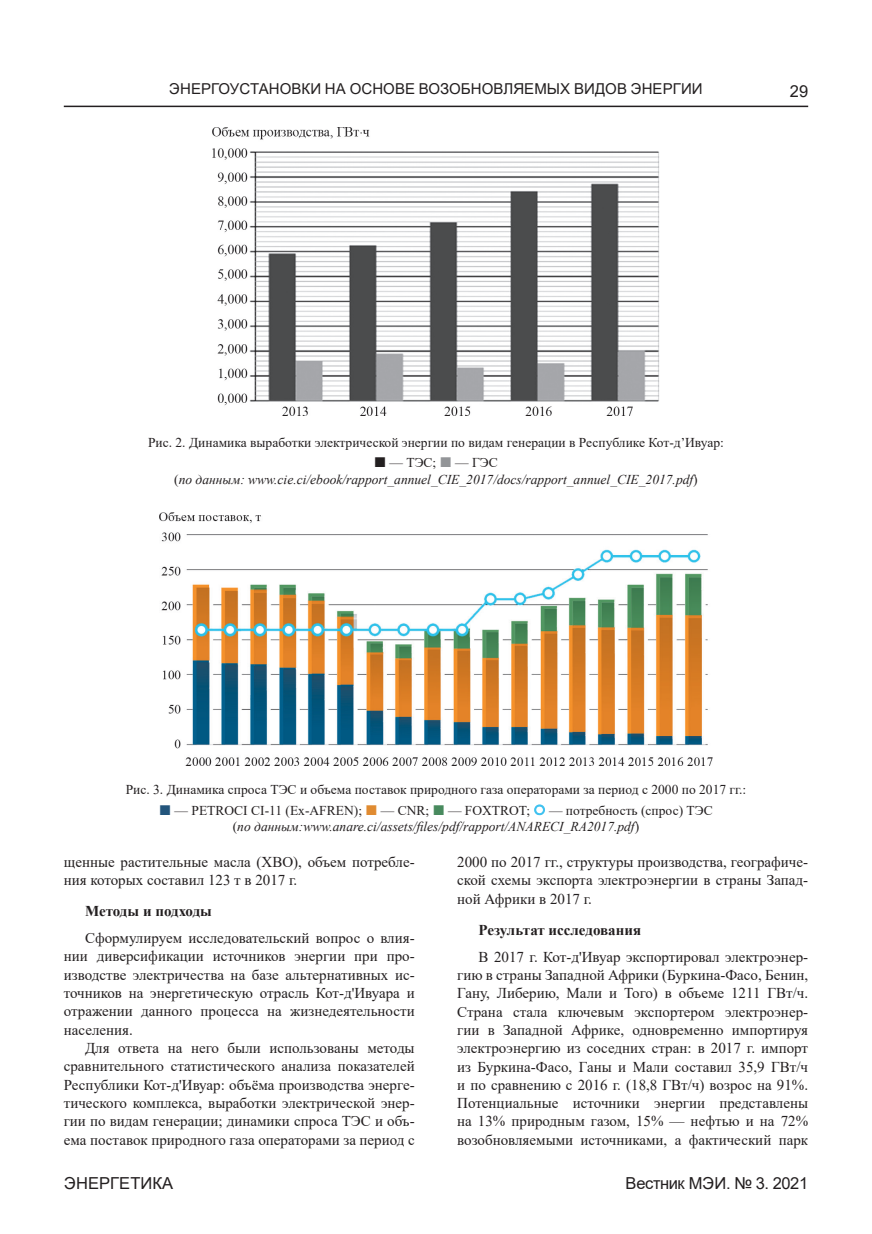
<style>
.page{position:relative;width:872px;height:1234px;background:#fff}
.page>*{position:absolute;margin:0;border:0;box-sizing:border-box;transform-origin:0 0}
.t1{font:16.5px "Arial";letter-spacing:-.03em;color:#231f20}
.t2{font:16.5px "Arial";letter-spacing:.005em;color:#231f20}
.t3{font:15px/18.3px "Times New Roman";color:#231f20;text-align:justify}
.t4{font:15px "Arial";letter-spacing:.005em;color:#231f20}
.t5{font:700 15px "Times New Roman";color:#231f20}
.t6{font:13.5px "Times New Roman";color:#231f20}
.t7{font:italic 13.5px/16.2px "Times New Roman";color:#231f20}
.s1{font-style:normal}
.s2{color:#41c2f0}
</style>
<div class="page">
<hr style="left:64px;top:106px;width:744px;height:1px;background:#231f20">
<img style="left:212px;top:128px;width:448px;height:288px">
<img style="left:159px;top:512px;width:553px;height:253px">
<svg style="left:534px;top:804px;width:11px;height:10px"></svg>
<p class="t4" style="left:169px;top:78px;width:535px">ЭНЕРГОУСТАНОВКИ НА ОСНОВЕ ВОЗОБНОВЛЯЕМЫХ ВИДОВ ЭНЕРГИИ</p>
<p class="t2" style="left:790px;top:80px;width:20px">29</p>
<p class="t6" style="left:148px;top:432px;width:577px">Рис. 2. Динамика выработки электрической энергии по видам генерации в Республике Кот-д’Ивуар:</p>
<p class="t6" style="left:389px;top:453px;width:48px">— ТЭС;</p>
<p class="t7" style="left:174px;top:454px;width:525px;text-indent:281px"><span class="s1">— ГЭС<br>(</span>по данным: www.cie.ci/ebook/rapport_annuel_CIE_2017/docs/rapport_annuel_CIE_2017.pdf<span class="s1">)</span></p>
<p class="t6" style="left:126px;top:780px;width:622px">Рис. 3. Динамика спроса ТЭС и объема поставок природного газа операторами за период с 2000 по 2017 гг.:</p>
<p class="t6" style="left:175px;top:800px;width:189px">— PETROCI CI-11 (Ex-AFREN);</p>
<p class="t6" style="left:381px;top:800px;width:50px">— CNR;</p>
<p class="t7" style="left:233px;top:801px;width:481px;text-indent:215px"><span class="s1">— FOXTROT;</span> <span class="s2">○</span> <span class="s1">— потребность (спрос) ТЭС (</span>по данным:www.anare.ci/assets/files/pdf/rapport/ANARECI_RA2017.pdf<span class="s1">)</span></p>
<p class="t3" style="left:64px;top:852px;width:352px">щенные растительные масла (ХВО), объем потребле&shy;ния которых составил 123 т в 2017 г.</p>
<p class="t5" style="left:85px;top:900px;width:128px">Методы и подходы</p>
<p class="t3" style="left:64px;top:928px;width:352px;text-indent:21px">Сформулируем исследовательский вопрос о влия&shy;нии диверсификации источников энергии при про&shy;изводстве электричества на базе альтернативных ис&shy;точников на энергетическую отрасль Кот-д'Ивуара и отражении данного процесса на жизнедеятельности населения.</p>
<p class="t3" style="left:64px;top:1038px;width:352px;text-indent:21px">Для ответа на него были использованы методы сравнительного статистического анализа показателей Республики Кот-д'Ивуар: объёма производства энерге&shy;тического комплекса, выработки электрической энер&shy;гии по видам генерации; динамики спроса ТЭС и объ&shy;ема поставок природного газа операторами за период с</p>
<p class="t3" style="left:457px;top:852px;width:352px">2000 по 2017 гг., структуры производства, географиче&shy;ской схемы экспорта электроэнергии в страны Запад&shy;ной Африки в 2017 г.</p>
<p class="t5" style="left:478px;top:918px;width:164px">Результат исследования</p>
<p class="t3" style="left:457px;top:946px;width:352px;text-indent:21px">В 2017 г. Кот-д'Ивуар экспортировал электроэнер&shy;гию в страны Западной Африки (Буркина-Фасо, Бенин, Гану, Либерию, Мали и Того) в объеме 1211 ГВт/ч.<br>Страна стала ключевым экспортером электроэнер&shy;гии в Западной Африке, одновременно импортируя электроэнергию из соседних стран: в 2017 г. импорт из Буркина-Фасо, Ганы и Мали составил 35,9 ГВт/ч и по сравнению с 2016 г. (18,8 ГВт/ч) возрос на 91%.<br>Потенциальные источники энергии представлены на 13% природным газом, 15% — нефтью и на 72% возобновляемыми источниками, а фактический парк</p>
<p class="t2" style="left:64px;top:1171px;width:111px">ЭНЕРГЕТИКА</p>
<p class="t1" style="left:625px;top:1171px;width:184px">Вестник МЭИ. № 3. 2021</p>
</div>
